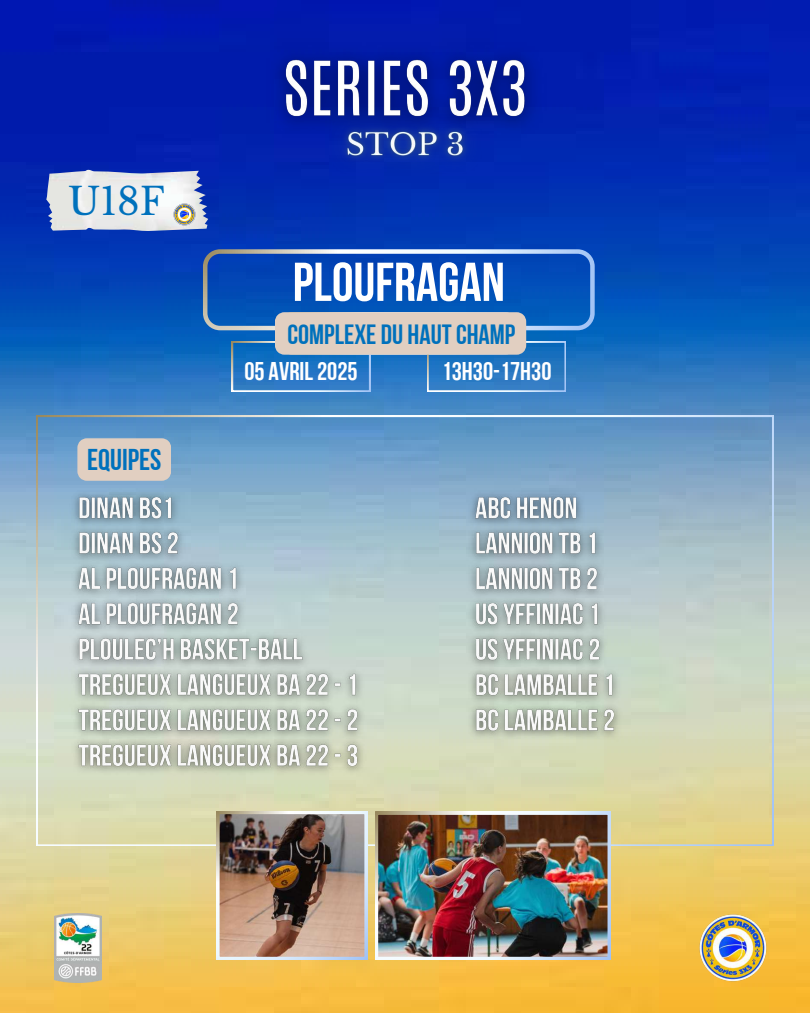
<style>
.page{position:relative;width:810px;height:1013px;background:#fff}
.page>*{position:absolute;margin:0;border:0;box-sizing:border-box;transform-origin:0 0}
.t1{font:54.6px "Bebas Neue Cyrillic";color:#fff}
.t2{font:37.4px "Libre Baskerville";color:#0071bc}
.t3{font:30px "Bebas Neue Cyrillic";color:#0071bc}
.t4{font:27.8px "Bebas Neue Cyrillic";letter-spacing:-.12em;color:#0071bc}
.t5{font:25.6px "Bebas Neue Cyrillic";color:#fff}
.s1{color:#fff}
</style>
<div class="page">
<img style="left:0;top:0;width:810px;height:1012px">
<svg style="left:37px;top:415px;width:736px;height:430px;background:#aec3c0"></svg>
<img style="left:46px;top:170px;width:162px;height:61px">
<img style="left:174px;top:203px;width:22px;height:22px">
<img style="left:258px;top:34px;width:294px;height:112px">
<img style="left:306px;top:86px;width:198px;height:117px">
<img style="left:698px;top:913px;width:69px;height:69px">
<img style="left:55px;top:913px;width:47px;height:69px">
<img style="left:375px;top:812px;width:236px;height:147px">
<img style="left:65px;top:484px;width:305px;height:296px">
<img style="left:462px;top:484px;width:166px;height:261px">
<svg style="left:203px;top:249px;width:391px;height:142px;background:#427abe"></svg>
<img style="left:217px;top:811px;width:150px;height:148px">
<svg style="left:77px;top:438px;width:94px;height:43px;background:#dccdc1"></svg>
<h2 class="t2" style="left:68px;top:179px;width:98px">U18F</h2>
<p class="t3" style="left:87px;top:448px;width:76px">EQUIPES</p>
<h1 class="t1" style="left:293px;top:260px;width:214px">PLOUFRAGAN</h1>
<p class="t4" style="left:287px;top:323px;width:229px">C<span class="s1">S</span>O<span class="s1">A</span>M<span class="s1">L</span>P<span class="s1">L</span>L<span class="s1">E</span>E<span class="s1">H</span>X<span class="s1">É</span>E<span class="s1">L</span>D<span class="s1">È</span>U<span class="s1">NE</span>H<span class="s1">B</span>A<span class="s1">O</span>U<span class="s1">U</span>T <span class="s1">C</span>C<span class="s1">H</span>H<span class="s1">E</span>A<span class="s1">R</span>MP</p>
<p class="t5" style="left:244px;top:360px;width:115px">05 AVRIL2025</p>
<p class="t5" style="left:442px;top:360px;width:111px">13H30-17H30</p>
</div>
